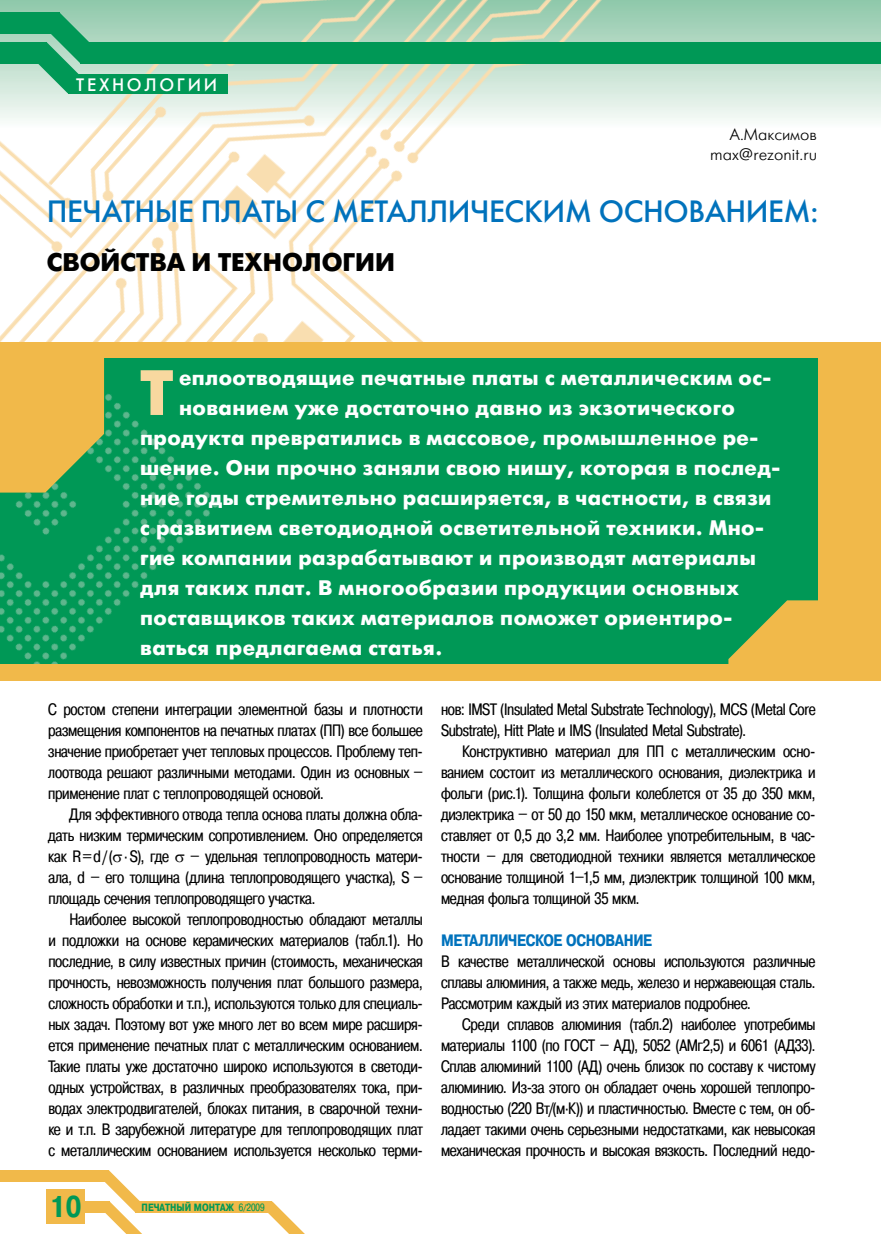
<style>
.page{position:relative;width:881px;height:1234px;background:#fff}
.page>*{position:absolute;margin:0;border:0;box-sizing:border-box;transform-origin:0 0}
.t1{font:700 63.9px "Futuris C";color:#f8d89f}
.t2{font:30.75px "Futuris C";letter-spacing:-.015em;color:#0072bc}
.t3{font:700 30px "Pragmatica Cond C";color:#009856}
.t4{font:700 25.5px "Futuris C";letter-spacing:.04em;color:#000}
.t5{font:700 21px "Futuris C";letter-spacing:.02em;color:#fff}
.t6{font:18px "Futuris C";letter-spacing:.15em;color:#fff}
.t7{font:16.5px/21px "Pragmatica Cond C";letter-spacing:-.015em;color:#000;text-align:justify}
.t8{font:16.5px/19.8px "Futuris Light C";color:#000;text-align:right}
.t9{font:700 16.5px "Pragmatica Cond C";letter-spacing:.04em;color:#0072bc}
.t10{font:700 10.5px "Pragmatica Cond C";color:#009856}
.s1{font-weight:400}
.s2{font-weight:400;font-size:8.55px}
</style>
<div class="page">
<svg style="left:264px;top:1201px;width:40px;height:32px"></svg>
<div style="left:0;top:1169px;width:109px;height:11px;background:#f1b94a"></div>
<div style="left:49px;top:1201px;width:61px;height:11px;background:#f1b94a"></div>
<svg style="left:101px;top:1169px;width:52px;height:64px"></svg>
<div style="left:135px;top:1201px;width:137px;height:11px;background:#f1b94a"></div>
<div style="left:47px;top:1189px;width:38px;height:34px;background:#f1b94a"></div>
<img style="left:703px;top:0;width:177px;height:120px">
<img style="left:0;top:0;width:703px;height:342px">
<div style="left:0;top:342px;width:880px;height:330px;background:#f1b94a"></div>
<div style="left:0;top:358px;width:816px;height:314px;background:#009856"></div>
<img style="left:0;top:358px;width:219px;height:306px">
<svg style="left:0;top:358px;width:104px;height:134px;background:#d4b54b"></svg>
<svg style="left:728px;top:600px;width:90px;height:64px"></svg>
<div style="left:0;top:664px;width:880px;height:16px;background:#f1b94a"></div>
<div style="left:0;top:43px;width:47px;height:21px;background:#009856"></div>
<div style="left:81px;top:43px;width:799px;height:21px;background:#009856"></div>
<div style="left:0;top:13px;width:60px;height:21px;background:#009856"></div>
<svg style="left:32px;top:13px;width:63px;height:80px"></svg>
<div style="left:68px;top:74px;width:159px;height:19px;background:#009856"></div>
<p class="t6" style="left:76px;top:73px;width:142px">технологии</p>
<p class="t8" style="left:710px;top:125px;width:108px">А.Максимов max@rezonit.ru</p>
<h2 class="t2" style="left:47px;top:192px;width:772px">Печатные платы с металлическим основанием:</h2>
<h3 class="t4" style="left:47px;top:248px;width:349px">свойства и технологии</h3>
<h1 class="t1" style="left:140px;top:357px;width:34px">Т</h1>
<p class="t5" style="left:179px;top:366px;width:593px">еплоотводящие печатные платы с металлическим ос-</p>
<p class="t5" style="left:179px;top:396px;width:557px">нованием уже достаточно давно из экзотического</p>
<p class="t5" style="left:140px;top:426px;width:619px">продукта превратились в массовое, промышленное ре-</p>
<p class="t5" style="left:140px;top:456px;width:641px">шение. Они прочно заняли свою нишу, которая в послед-</p>
<p class="t5" style="left:140px;top:486px;width:632px">ние годы стремительно расширяется, в частности, в связи</p>
<p class="t5" style="left:140px;top:516px;width:625px">с развитием светодиодной осветительной техники. Мно-</p>
<p class="t5" style="left:140px;top:546px;width:617px">гие компании разрабатывают и производят материалы</p>
<p class="t5" style="left:140px;top:576px;width:600px">для таких плат. В многообразии продукции основных</p>
<p class="t5" style="left:140px;top:606px;width:593px">поставщиков таких материалов поможет ориентиро-</p>
<p class="t5" style="left:140px;top:636px;width:303px">ваться предлагаема статья.</p>
<p class="t7" style="left:48px;top:698px;width:376px">С ростом степени интеграции элементной базы и плотности размещения компонентов на печатных платах (ПП) все большее значение приобретает учет тепловых процессов. Проблему теп&shy;лоотвода решают различными методами. Один из основных – применение плат с теплопроводящей основой.</p>
<p class="t7" style="left:48px;top:803px;width:376px;text-indent:21px">Для эффективного отвода тепла основа платы должна обла&shy;дать низким термическим сопротивлением. Оно определяется как R=d/( ·S), где</p>
<p class="t7" style="left:48px;top:845px;width:376px;text-indent:142px">– удельная теплопроводность матери&shy;ала, d – его толщина (длина теплопроводящего участка), S – площадь сечения теплопроводящего участка.</p>
<p class="t7" style="left:48px;top:908px;width:376px;text-indent:21px">Наиболее высокой теплопроводностью обладают металлы и подложки на основе керамических материалов (табл.1). Но последние, в силу известных причин (стоимость, механическая прочность, невозможность получения плат большого размера, сложность обработки и т.п.), используются только для специаль&shy;ных задач. Поэтому вот уже много лет во всем мире расширя&shy;ется применение печатных плат с металлическим основанием.<br>Такие платы уже достаточно широко используются в светоди&shy;одных устройствах, в различных преобразователях тока, при&shy;водах электродвигателей, блоках питания, в сварочной техни&shy;ке и т.п. В зарубежной литературе для теплопроводящих плат с металлическим основанием используется несколько терми-</p>
<h3 class="t3" style="left:49px;top:1189px;width:34px">10</h3>
<p class="t10" style="left:141px;top:1201px;width:124px">ПЕЧАТНЫЙ МОНТАЖ <span class="s1">6</span><span class="s2">/</span><span class="s1">2009</span></p>
<p class="t7" style="left:441px;top:698px;width:376px">нов: IMST (Insulated Metal Substrate Technology), MCS (Metal Core<br>Substrate), Hitt Plate и IMS (Insulated Metal Substrate).</p>
<p class="t7" style="left:441px;top:740px;width:376px;text-indent:21px">Конструктивно материал для ПП с металлическим осно&shy;ванием состоит из металлического основания, диэлектрика и фольги (рис.1). Толщина фольги колеблется от 35 до 350 мкм, диэлектрика – от 50 до 150 мкм, металлическое основание со&shy;ставляет от 0,5 до 3,2 мм. Наиболее употребительным, в час&shy;тности – для светодиодной техники является металлическое основание толщиной 1–1,5 мм, диэлектрик толщиной 100 мкм, медная фольга толщиной 35 мкм.</p>
<p class="t9" style="left:441px;top:930px;width:211px">Металлическое основан ие</p>
<p class="t7" style="left:441px;top:950px;width:376px">В качестве металлической основы используются различные сплавы алюминия, а также медь, железо и нержавеющая сталь.<br>Рассмотрим каждый из этих материалов подробнее.</p>
<p class="t7" style="left:441px;top:1013px;width:376px;text-indent:21px">Среди сплавов алюминия (табл.2) наиболее употребимы материалы 1100 (по ГОСТ – АД), 5052 (АМг2,5) и 6061 (АД33).<br>Сплав алюминий 1100 (АД) очень близок по составу к чистому алюминию. Из-за этого он обладает очень хорошей теплопро&shy;водностью (220 Вт/(м·К)) и пластичностью. Вместе с тем, он об&shy;ладает такими очень серьезными недостатками, как невысокая механическая прочность и высокая вязкость. Последний недо-</p>
</div>
